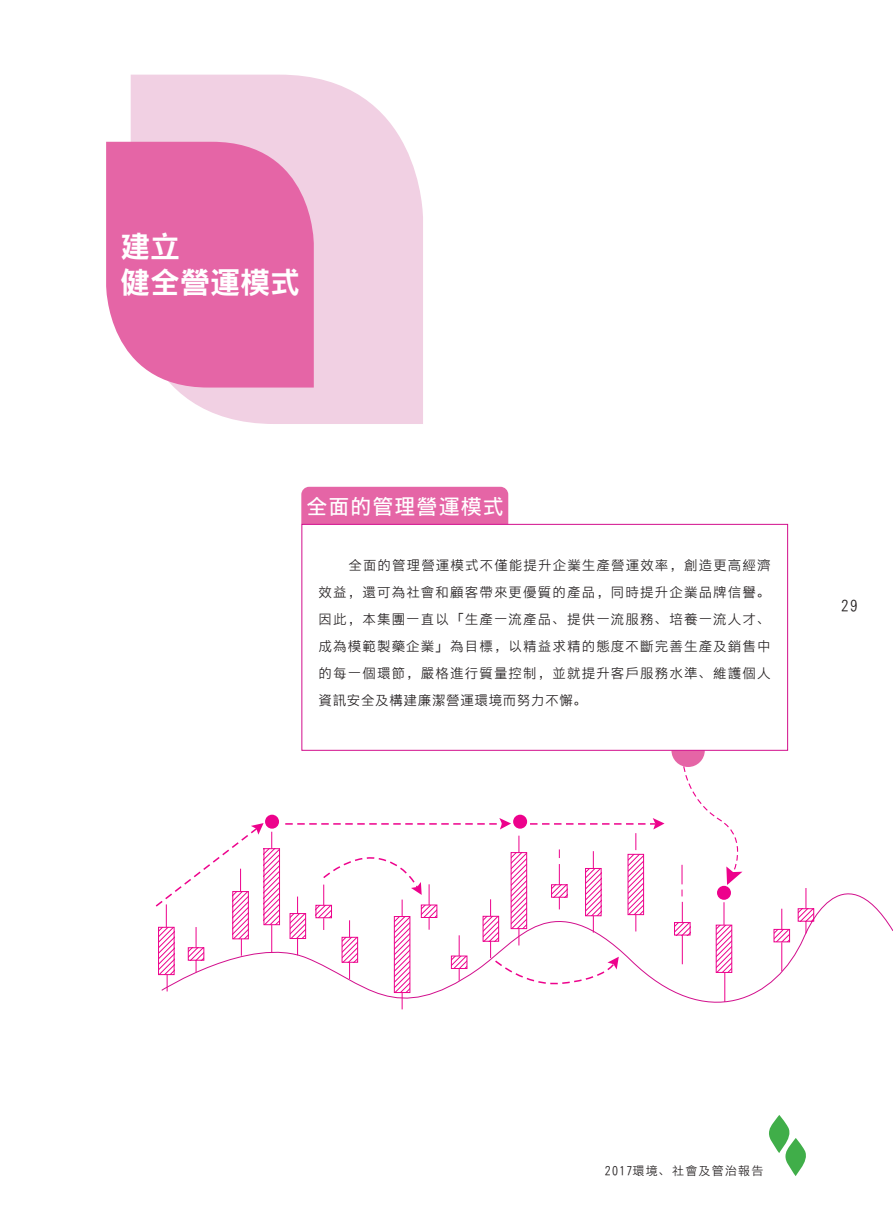
<style>
.page{position:relative;width:893px;height:1212px;background:#fff}
.page>*{position:absolute;margin:0;border:0;box-sizing:border-box;transform-origin:0 0}
.t1{font:30px/36px "DF Hei W7 A";color:#fff}
.t2{font:21px "DF Hei W5 A";letter-spacing:.05em;color:#fff}
.t3{font:15px "DF Hei W3 A";color:#231f20}
.t4{font:13.5px/27px "DF Hei W3 A";letter-spacing:.085em;color:#231f20;text-align:justify}
.t5{font:12px "DF Hei W3 A";letter-spacing:.1em;color:#231f20}
</style>
<div class="page">
<svg style="left:131px;top:75px;width:292px;height:349px;fill:#f1d0e3"></svg>
<svg style="left:106px;top:142px;width:208px;height:245px;fill:#e565a6"></svg>
<svg style="left:769px;top:1115px;width:37px;height:61px"></svg>
<div style="left:301px;top:487px;width:207px;height:37px;background:#e565a6"></div>
<div style="left:301px;top:524px;width:487px;height:227px;border:1px solid #d20e8c"></div>
<svg style="left:401px;top:893px;width:492px;height:117px"></svg>
<svg style="left:671px;top:750px;width:81px;height:146px"></svg>
<div style="left:265px;top:815px;width:14px;height:14px;background:#ed028c;border-radius:50%"></div>
<div style="left:717px;top:886px;width:14px;height:14px;background:#ed028c;border-radius:50%"></div>
<svg style="left:674px;top:902px;width:16px;height:62px"></svg>
<svg style="left:155px;top:818px;width:509px;height:191px"></svg>
<div style="left:513px;top:815px;width:14px;height:14px;background:#ed028c;border-radius:50%"></div>
<svg style="left:774px;top:909px;width:16px;height:62px"></svg>
<svg style="left:798px;top:888px;width:16px;height:45px"></svg>
<h1 class="t1" style="left:120px;top:228px;width:181px">建立<br>健全營運模式</h1>
<h2 class="t2" style="left:306px;top:496px;width:199px">全面的管理營運模式</h2>
<p class="t4" style="left:319px;top:552px;width:454px;text-indent:30px">全面的管理營運模式不僅能提升企業生產營運效率，創造更高經濟效益，還可為社會和顧客帶來更優質的產品，同時提升企業品牌信譽。因此，本集團一直以「生產一流產品、提供一流服務、培養一流人才、成為模範製藥企業」為目標，以精益求精的態度不斷完善生產及銷售中的每一個環節，嚴格進行質量控制，並就提升客戶服務水準、維護個人資訊安全及構建廉潔營運環境而努力不懈。</p>
<p class="t3" style="left:841px;top:598px;width:18px">29</p>
<p class="t5" style="left:605px;top:1165px;width:160px">2017環境、社會及管治報告</p>
</div>
